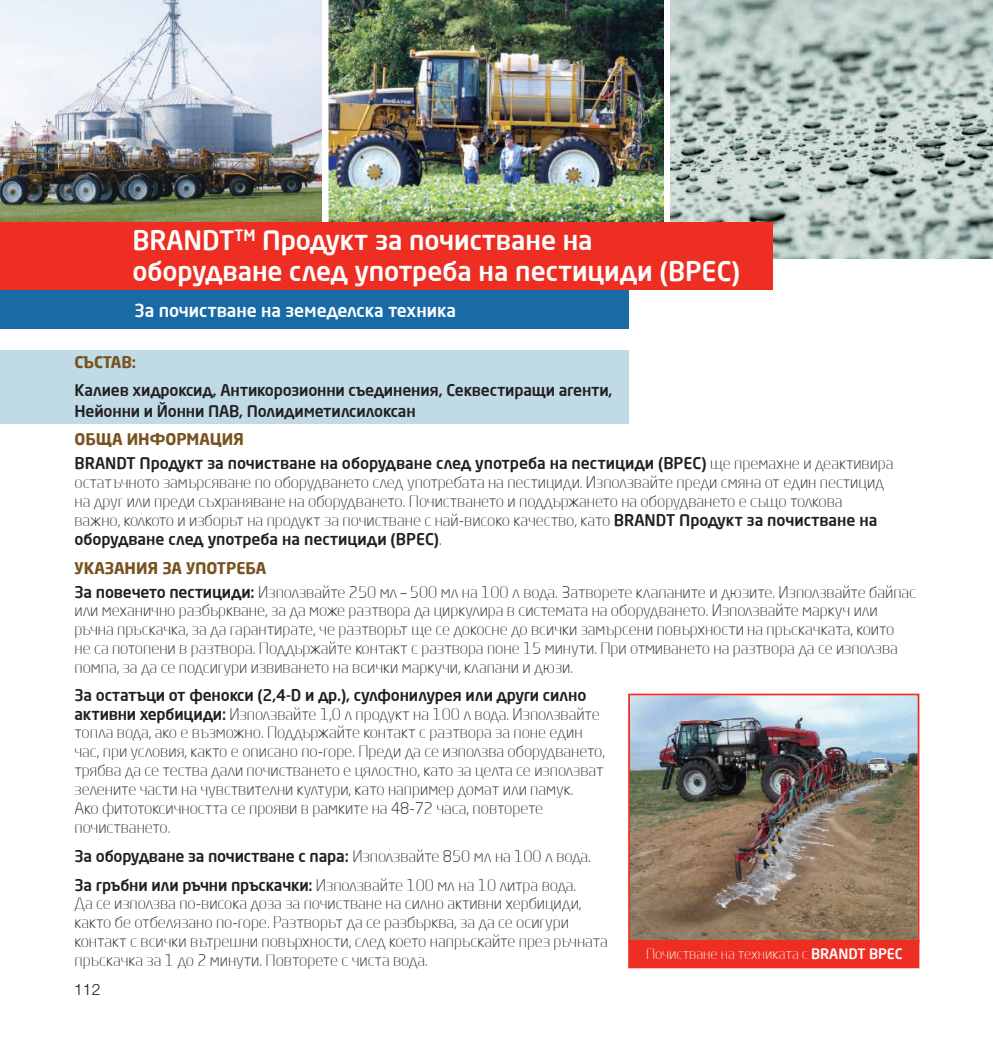
<style>
.page{position:relative;width:993px;height:1042px;background:#fff}
.page>*{position:absolute;margin:0;border:0;box-sizing:border-box;transform-origin:0 0}
.t1{font:500 26.25px/31.5px "Neo Sans Pro Cyr W04";color:#fff}
.t2{font:500 17.5px "Neo Sans Pro Cyr W04";color:#fff}
.t3{font:300 15.75px/18.9px "Neo Sans Pro Cyr W04";color:#231f20}
.t4{font:500 15.75px/21px "Neo Sans Pro Cyr W04";letter-spacing:-.01em;color:#231f20}
.t5{font:700 15.75px "Neo Sans Pro Cyr W04";color:#78531f}
.t6{font:300 15.75px "Helvetica Neue Cyr";color:#231f20}
.t7{font:300 14px "Neo Sans Pro Cyr W04";color:#fff}
.s1{font-weight:700;color:#78531f}
.s2{font-weight:300}
.s3{font-weight:500}
</style>
<div class="page">
<div style="left:0;top:350px;width:628px;height:74px;background:#c0dae6"></div>
<img style="left:670px;top:0;width:322px;height:258px">
<img style="left:0;top:0;width:321px;height:222px">
<img style="left:328px;top:0;width:335px;height:222px">
<div style="left:0;top:290px;width:628px;height:39px;background:#196ba6"></div>
<img style="left:631px;top:696px;width:285px;height:243px">
<div style="left:628px;top:693px;width:291px;height:249px;border:2px solid #ee2e22"></div>
<div style="left:628px;top:940px;width:291px;height:28px;background:#ee2e22"></div>
<div style="left:0;top:222px;width:772px;height:68px;background:#ee2e22"></div>
<h1 class="t1" style="left:132px;top:224px;width:609px">BRANDT<sup>TM</sup> Продукт за почистване на оборудване след употреба на пестициди (BPEC)</h1>
<p class="t2" style="left:134px;top:299px;width:323px">За почистване на земеделска техника</p>
<p class="t5" style="left:74px;top:352px;width:63px">СЪСТАВ:</p>
<p class="t4" style="left:74px;top:379px;width:539px">Калиев хидроксид, Антикорозионни съединения, Секвестиращи агенти,<br>Нейонни и Йонни ПАВ, Полидиметилсилоксан</p>
<p class="t4" style="left:74px;top:427px;width:820px;line-height:23.8px"><span class="s1">ОБЩА ИНФОРМАЦИЯ<br></span>BRANDT Продукт за почистване на оборудване след употреба на пестициди (BPEC) <span class="s2">ще премахне и деактивира</span></p>
<p class="t3" style="left:74px;top:473px;width:811px">остатъчното замърсяване по оборудването след употребата на пестициди. Използвайте преди смяна от един пестицид на друг или преди съхраняване на оборудването. Почистването и поддържането на оборудването е също толкова важно, колкото и изборът на продукт за почистване с най-високо качество, като <span class="s3">BRANDT Продукт за почистване на оборудване след употреба на пестициди (BPEC)</span>.</p>
<p class="t3" style="left:74px;top:556px;width:842px;line-height:23.8px"><span class="s1">УКАЗАНИЯ ЗА УПОТРЕБА<br></span><span class="s3">За повечето пестициди:</span> Използвайте 250 мл – 500 мл на 100 л вода. Затворете клапаните и дюзите. Използвайте байпас</p>
<p class="t3" style="left:74px;top:601px;width:824px">или механично разбъркване, за да може разтвора да циркулира в системата на оборудването. Използвайте маркуч или ръчна пръскачка, за да гарантирате, че разтворът ще се докосне до всички замърсени повърхности на пръскачката, които не са потопени в разтвора. Поддържайте контакт с разтвора поне 15 минути. При отмиването на разтвора да се използва помпа, за да се подсигури извиването на всички маркучи, клапани и дюзи.</p>
<p class="t3" style="left:74px;top:685px;width:532px"><span class="s3">За остатъци от фенокси (2,4-D и др.), сулфонилурея или други силно активни хербициди:</span> Използвайте 1,0 л продукт на 100 л вода. Използвайте топла вода, ако е възможно. Поддържайте контакт с разтвора за поне един час, при условия, както е описано по-горе. Преди да се използва оборудването, трябва да се тества дали почистването е цялостно, като за целта се използват зелените части на чувствителни култури, като например домат или памук.<br>Ако фитотоксичността се прояви в рамките на 48-72 часа, повторете почистването.</p>
<p class="t3" style="left:74px;top:841px;width:518px;line-height:28.9px"><span class="s3">За оборудване за почистване с пара:</span> Използвайте 850 мл на 100 л вода.<br><span class="s3">За гръбни или ръчни пръскачки:</span> Използвайте 100 мл на 10 литра вода.</p>
<p class="t3" style="left:74px;top:894px;width:535px">Да се използва по-висока доза за почистване на силно активни хербициди, както бе отбелязано по-горе. Разтворът да се разбърква, за да се осигури контакт с всички вътрешни повърхности, след което напръскайте през ръчната пръскачка за 1 до 2 минути. Повторете с чиста вода.</p>
<p class="t7" style="left:646px;top:945px;width:258px">Почистване на техниката с <span class="s3">BRANDT BPEC</span></p>
<p class="t6" style="left:74px;top:981px;width:28px">112</p>
</div>
